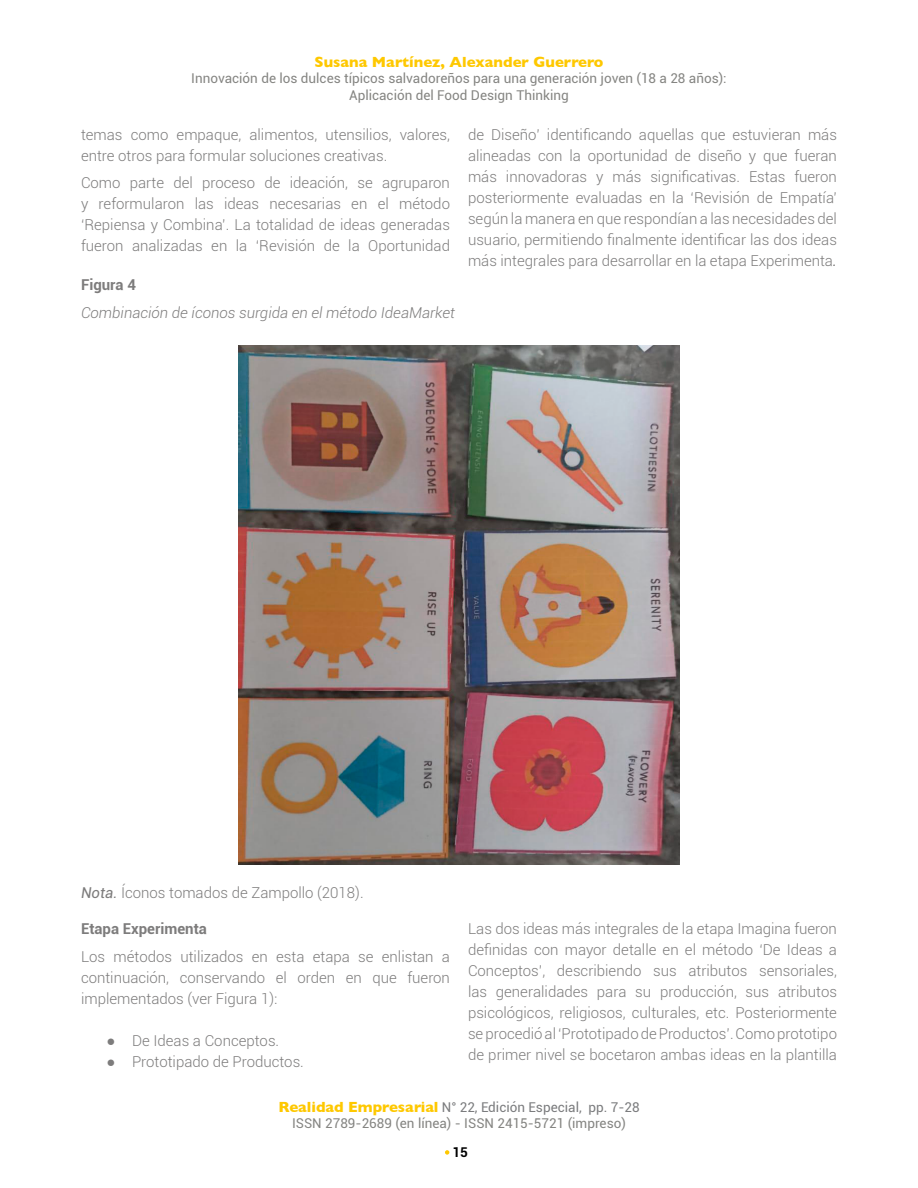
<style>
.page{position:relative;width:918px;height:1188px;background:#fff}
.page>*{position:absolute;margin:0;border:0;box-sizing:border-box;transform-origin:0 0}
.t1{font:300 15px/21px "Roboto";color:#7d7c7c;text-align:justify}
.t2{font:italic 300 15px "Roboto";color:#7d7c7c}
.t3{font:700 15px "Gill Sans";color:#fec800}
.t4{font:700 15px "Roboto";color:#7d7c7c}
.t5{font:13.5px/16.2px "Roboto";color:#858582;text-align:center}
.t6{font:700 13.5px "Roboto";color:#000}
.s1{font-weight:400;font-style:italic}
.s2{font-family:"Arial Narrow";font-weight:400}
.s3{font-family:"Gill Sans";font-weight:700;font-size:15px;color:#fec800}
.s4{color:#7b7c7e}
</style>
<div class="page">
<svg style="left:445px;top:1150px;width:4px;height:5px"></svg>
<img style="left:239px;top:345px;width:440px;height:519px">
<p class="t3" style="left:315px;top:50px;width:290px">Susana Martínez, Alexander Guerrero</p>
<p class="t5" style="left:191px;top:70px;width:537px">Innovación de los dulces típicos salvadoreños para una generación joven (18 a 28 años):<br>Aplicación del Food Design Thinking</p>
<p class="t1" style="left:81px;top:123px;width:371px">temas como empaque, alimentos, utensilios, valores, entre otros para formular soluciones creativas.</p>
<p class="t1" style="left:81px;top:172px;width:371px">Como parte del proceso de ideación, se agruparon y reformularon las ideas necesarias en el método ‘Repiensa y Combina’. La totalidad de ideas generadas fueron analizadas en la ‘Revisión de la Oportunidad</p>
<p class="t1" style="left:468px;top:123px;width:371px">de Diseño’ identificando aquellas que estuvieran más alineadas con la oportunidad de diseño y que fueran más innovadoras y más significativas. Estas fueron posteriormente evaluadas en la ‘Revisión de Empatía’ según la manera en que respondían a las necesidades del usuario, permitiendo finalmente identificar las dos ideas más integrales para desarrollar en la etapa Experimenta<span class="s1">.</span></p>
<p class="t4" style="left:81px;top:274px;width:56px">Figura 4</p>
<p class="t2" style="left:81px;top:302px;width:375px">Combinación de íconos surgida en el método IdeaMarket</p>
<p class="t1" style="left:81px;top:882px;width:284px"><span class="s1">Nota.</span> Íconos tomados de Zampollo (2018).</p>
<p class="t4" style="left:81px;top:918px;width:128px">Etapa Experimenta</p>
<p class="t1" style="left:81px;top:945px;width:371px">Los métodos utilizados en esta etapa se enlistan a continuación, conservando el orden en que fueron implementados (ver Figura 1):</p>
<p class="t1" style="left:107px;top:1029px;width:174px"><span class="s2">●</span> De Ideas a Conceptos.</p>
<p class="t1" style="left:107px;top:1050px;width:199px"><span class="s2">●</span> Prototipado de Productos.</p>
<p class="t1" style="left:468px;top:918px;width:371px">Las dos ideas más integrales de la etapa Imagina fueron definidas con mayor detalle en el método ‘De Ideas a Conceptos’, describiendo sus atributos sensoriales, las generalidades para su producción, sus atributos psicológicos, religiosos, culturales, etc. Posteriormente se procedió al ‘Prototipado de Productos’. Como prototipo de primer nivel se bocetaron ambas ideas en la plantilla</p>
<p class="t5" style="left:278px;top:1098px;width:363px"><span class="s3">Realidad Empresarial</span> <span class="s4">N° 22, Edición Especial, pp. 7-28<br></span>ISSN 2789-2689 (en línea) - ISSN 2415-5721 (impreso)</p>
<p class="t6" style="left:453px;top:1143px;width:17px">15</p>
</div>
